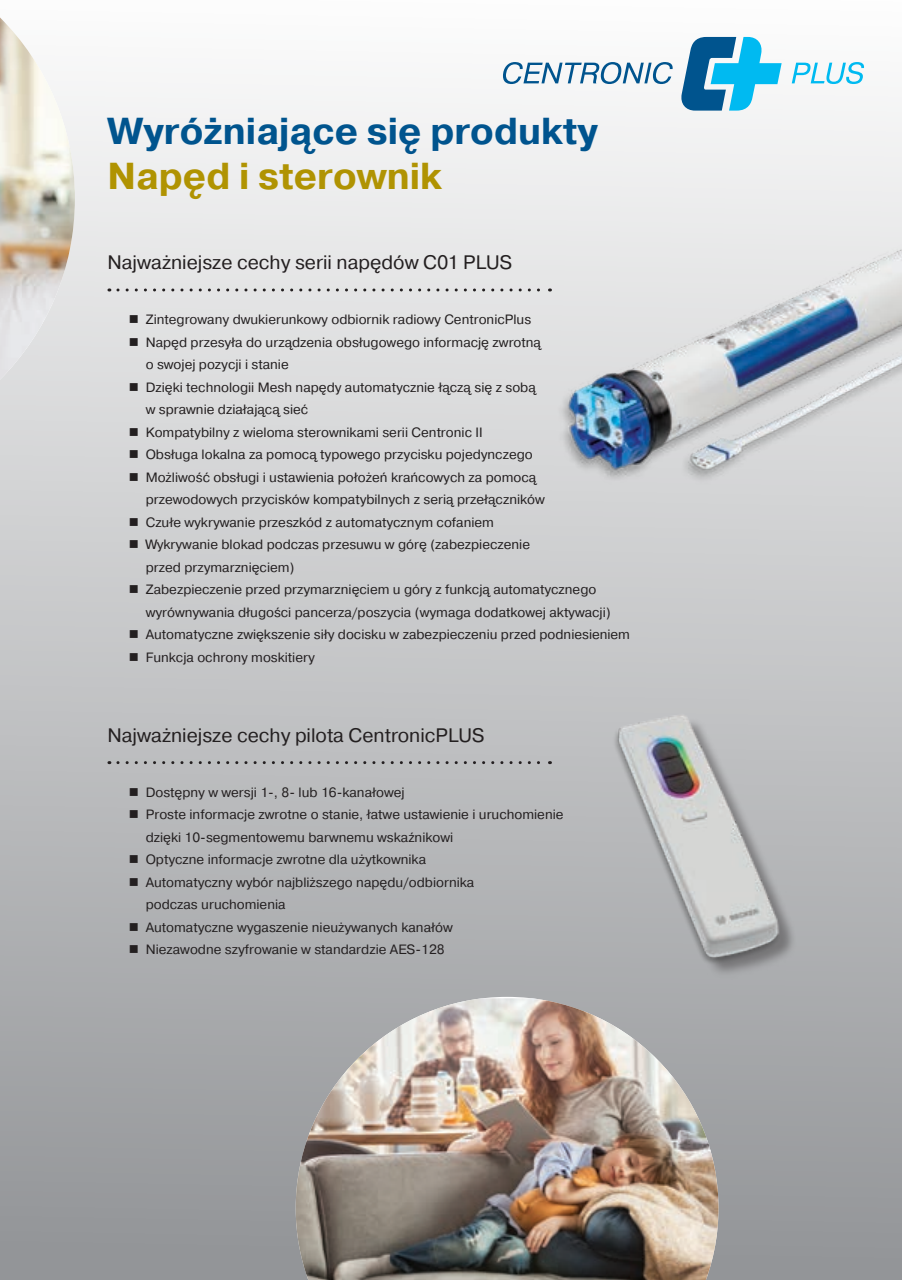
<style>
.page{position:relative;width:902px;height:1280px;background:#fff}
.page>*{position:absolute;margin:0;border:0;box-sizing:border-box;transform-origin:0 0}
.t1{font:700 37.5px "Pragmatica";color:#00548e}
.t2{font:700 37.5px "Pragmatica";color:#b09302}
.t3{font:19.5px "Pragmatica";color:#231f20}
.t4{font:13.5px/22.5px "Pragmatica";color:#231f20}
</style>
<div class="page">
<div style="left:0;top:0;width:901px;height:1280px;background:linear-gradient(to bottom,#fcfcfc,#919396)"></div>
<svg style="left:0;top:0;width:75px;height:455px"></svg>
<img style="left:0;top:17px;width:75px;height:363px">
<img style="left:296px;top:998px;width:422px;height:282px">
<img style="left:508px;top:130px;width:393px;height:411px">
<img style="left:587px;top:675px;width:212px;height:319px">
<svg style="left:679px;top:37px;width:102px;height:74px"></svg>
<svg style="left:503px;top:62px;width:169px;height:22px"></svg>
<svg style="left:791px;top:62px;width:72px;height:22px"></svg>
<svg style="left:118px;top:288px;width:432px;height:3px"></svg>
<svg style="left:118px;top:761px;width:432px;height:3px"></svg>
<svg style="left:130px;top:315px;width:8px;height:8px"></svg>
<svg style="left:130px;top:338px;width:8px;height:8px"></svg>
<svg style="left:130px;top:383px;width:8px;height:8px"></svg>
<svg style="left:130px;top:428px;width:8px;height:8px"></svg>
<svg style="left:130px;top:450px;width:8px;height:8px"></svg>
<svg style="left:130px;top:473px;width:8px;height:8px"></svg>
<svg style="left:130px;top:518px;width:8px;height:8px"></svg>
<svg style="left:130px;top:540px;width:8px;height:8px"></svg>
<svg style="left:130px;top:585px;width:8px;height:8px"></svg>
<svg style="left:130px;top:630px;width:8px;height:8px"></svg>
<svg style="left:130px;top:653px;width:8px;height:8px"></svg>
<svg style="left:130px;top:788px;width:8px;height:8px"></svg>
<svg style="left:130px;top:810px;width:8px;height:8px"></svg>
<svg style="left:130px;top:855px;width:8px;height:8px"></svg>
<svg style="left:130px;top:878px;width:8px;height:8px"></svg>
<svg style="left:130px;top:923px;width:8px;height:8px"></svg>
<svg style="left:130px;top:945px;width:8px;height:8px"></svg>
<h1 class="t1" style="left:107px;top:107px;width:492px">Wyróżniające się produkty</h1>
<h1 class="t2" style="left:107px;top:152px;width:336px">Napęd i sterownik</h1>
<h2 class="t3" style="left:107px;top:250px;width:406px">Najważniejsze cechy serii napędów C01 PLUS</h2>
<p class="t4" style="left:146px;top:308px;width:486px">Zintegrowany dwukierunkowy odbiornik radiowy CentronicPlus<br>Napęd przesyła do urządzenia obsługowego informację zwrotną<br>o swojej pozycji i stanie<br>Dzięki technologii Mesh napędy automatycznie łączą się z sobą<br>w sprawnie działającą sieć<br>Kompatybilny z wieloma sterownikami serii Centronic II<br>Obsługa lokalna za pomocą typowego przycisku pojedynczego<br>Możliwość obsługi i ustawienia położeń krańcowych za pomocą przewodowych przycisków kompatybilnych z serią przełączników<br>Czułe wykrywanie przeszkód z automatycznym cofaniem<br>Wykrywanie blokad podczas przesuwu w górę (zabezpieczenie<br>przed przymarznięciem)<br>Zabezpieczenie przed przymarznięciem u góry z funkcją automatycznego wyrównywania długości pancerza/poszycia (wymaga dodatkowej aktywacji)<br>Automatyczne zwiększenie siły docisku w zabezpieczeniu przed podniesieniem Funkcja ochrony moskitiery</p>
<h2 class="t3" style="left:107px;top:723px;width:379px">Najważniejsze cechy pilota CentronicPLUS</h2>
<p class="t4" style="left:146px;top:781px;width:419px">Dostępny w wersji 1-, 8- lub 16-kanałowej<br>Proste informacje zwrotne o stanie, łatwe ustawienie i uruchomienie dzięki 10-segmentowemu barwnemu wskaźnikowi<br>Optyczne informacje zwrotne dla użytkownika<br>Automatyczny wybór najbliższego napędu/odbiornika<br>podczas uruchomienia<br>Automatyczne wygaszenie nieużywanych kanałów<br>Niezawodne szyfrowanie w standardzie AES-128</p>
</div>
